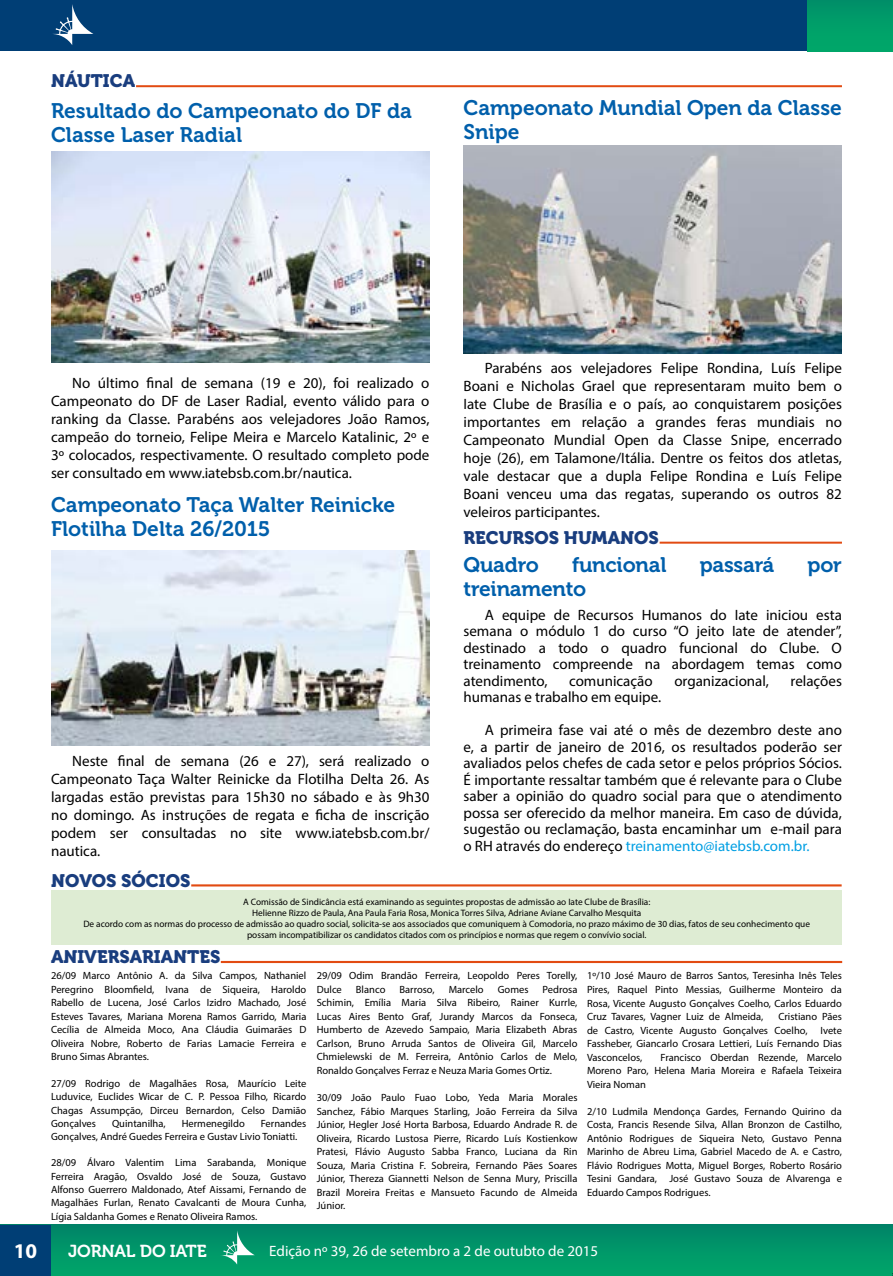
<style>
.page{position:relative;width:893px;height:1276px;background:#fff}
.page>*{position:absolute;margin:0;border:0;box-sizing:border-box;transform-origin:0 0}
.t1{font:21px/24px "Museo 700";color:#005fab}
.t2{font:700 21px "Myriad Pro";color:#fff}
.t3{font:18px "Museo 900";color:#193d7e}
.t4{font:17.25px "Museo 700";letter-spacing:-.01em;color:#fff}
.t5{font:15px/18px "Myriad Pro";color:#000;text-align:justify}
.t6{font:15px "Myriad Pro";color:#fff}
.t7{font:10.5px/13.5px "Myriad Pro";color:#000;text-align:justify}
.t8{font:9.3px/11.1px "Myriad Pro";color:#000;text-align:center}
.s1{color:#009fe3}
</style>
<div class="page">
<div style="left:0;top:1225px;width:893px;height:51px;background:linear-gradient(to bottom,#008567,#00a76a)"></div>
<svg style="left:220px;top:1230px;width:35px;height:34px"></svg>
<div style="left:0;top:0;width:893px;height:51px;background:#003e75"></div>
<div style="left:808px;top:0;width:85px;height:51px;background:linear-gradient(to bottom,#009068,#00aa69)"></div>
<div style="left:0;top:1225px;width:51px;height:51px;background:#003e75"></div>
<svg style="left:53px;top:4px;width:40px;height:41px"></svg>
<img style="left:51px;top:550px;width:379px;height:196px">
<hr style="left:136px;top:85px;width:706px;height:2px;background:#e24b12">
<img style="left:51px;top:152px;width:378px;height:210px">
<img style="left:463px;top:146px;width:379px;height:207px">
<hr style="left:221px;top:961px;width:621px;height:2px;background:#e24b12">
<div style="left:51px;top:890px;width:791px;height:54px;background:#deecd3"></div>
<hr style="left:191px;top:884px;width:651px;height:2px;background:#e24b12">
<hr style="left:660px;top:541px;width:182px;height:2px;background:#e24b12">
<h2 class="t3" style="left:51px;top:71px;width:86px">NÁUTICA</h2>
<h1 class="t1" style="left:51px;top:99px;width:362px">Resultado do Campeonato do DF da<br>Classe Laser Radial</h1>
<h1 class="t1" style="left:463px;top:96px;width:380px">Campeonato Mundial Open da Classe<br>Snipe</h1>
<p class="t5" style="left:51px;top:374px;width:380px;text-indent:21px">No último final de semana (19 e 20), foi realizado o Campeonato do DF de Laser Radial, evento válido para o ranking da Classe. Parabéns aos velejadores João Ramos, campeão do torneio, Felipe Meira e Marcelo Katalinic, 2º e 3º colocados, respectivamente. O resultado completo pode ser consultado em www.iatebsb.com.br/nautica.</p>
<h1 class="t1" style="left:51px;top:492px;width:346px">Campeonato Taça Walter Reinicke<br>Flotilha Delta 26/2015</h1>
<p class="t5" style="left:51px;top:751px;width:380px;text-indent:21px">Neste final de semana (26 e 27), será realizado o Campeonato Taça Walter Reinicke da Flotilha Delta 26. As largadas estão previstas para 15h30 no sábado e às 9h30 no domingo. As instruções de regata e ficha de inscrição podem ser consultadas no site www.iatebsb.com.br/ nautica.</p>
<p class="t5" style="left:463px;top:359px;width:380px;text-indent:21px">Parabéns aos velejadores Felipe Rondina, Luís Felipe Boani e Nicholas Grael que representaram muito bem o Iate Clube de Brasília e o país, ao conquistarem posições importantes em relação a grandes feras mundiais no Campeonato Mundial Open da Classe Snipe, encerrado hoje (26), em Talamone/Itália. Dentre os feitos dos atletas, vale destacar que a dupla Felipe Rondina e Luís Felipe Boani venceu uma das regatas, superando os outros 82 veleiros participantes.</p>
<h2 class="t3" style="left:463px;top:527px;width:197px">RECURSOS HUMANOS</h2>
<h1 class="t1" style="left:463px;top:553px;width:77px">Quadro</h1>
<h1 class="t1" style="left:572px;top:553px;width:96px">funcional</h1>
<h1 class="t1" style="left:700px;top:553px;width:76px">passará</h1>
<h1 class="t1" style="left:808px;top:553px;width:36px">por</h1>
<h1 class="t1" style="left:463px;top:577px;width:124px">treinamento</h1>
<h3 class="t5" style="left:463px;top:606px;width:380px;line-height:16.5px;text-indent:21px">A equipe de Recursos Humanos do Iate iniciou esta semana o módulo 1 do curso “O jeito Iate de atender”, destinado a todo o quadro funcional do Clube. O treinamento compreende na abordagem temas como atendimento,</h3>
<h3 class="t5" style="left:569px;top:671px;width:85px">comunicação</h3>
<h3 class="t5" style="left:674px;top:671px;width:96px">organizacional,</h3>
<h3 class="t5" style="left:791px;top:671px;width:53px">relações</h3>
<h3 class="t5" style="left:463px;top:688px;width:199px">humanas e trabalho em equipe.</h3>
<p class="t5" style="left:463px;top:722px;width:380px;line-height:16.5px;text-indent:21px">A primeira fase vai até o mês de dezembro deste ano e, a partir de janeiro de 2016, os resultados poderão ser avaliados pelos chefes de cada setor e pelos próprios Sócios.<br>É importante ressaltar também que é relevante para o Clube saber a opinião do quadro social para que o atendimento possa ser oferecido da melhor maneira. Em caso de dúvida, sugestão ou reclamação, basta encaminhar um e-mail para o RH através do endereço <span class="s1">treinamento@iatebsb.com.br.</span></p>
<h2 class="t3" style="left:51px;top:870px;width:141px">NOVOS SÓCIOS</h2>
<p class="t8" style="left:83px;top:896px;width:728px">A Comissão de Sindicância está examinando as seguintes propostas de admissão ao Iate Clube de Brasília:<br>Helienne Rizzo de Paula, Ana Paula Faria Rosa, Monica Torres Silva, Adriane Aviane Carvalho Mesquita<br>De acordo com as normas do processo de admissão ao quadro social, solicita-se aos associados que comuniquem à Comodoria, no prazo máximo de 30 dias, fatos de seu conhecimento que possam incompatibilizar os candidatos citados com os princípios e normas que regem o convívio social.</p>
<h2 class="t3" style="left:51px;top:946px;width:171px">ANIVERSARIANTES</h2>
<p class="t7" style="left:51px;top:969px;width:257px">26/09 Marco Antônio A. da Silva Campos, Nathaniel Peregrino Bloomfield, Ivana de Siqueira, Haroldo Rabello de Lucena, José Carlos Izidro Machado, José Esteves Tavares, Mariana Morena Ramos Garrido, Maria Cecília de Almeida Moco, Ana Cláudia Guimarães D Oliveira Nobre, Roberto de Farias Lamacie Ferreira e Bruno Simas Abrantes.</p>
<p class="t7" style="left:51px;top:1077px;width:257px">27/09 Rodrigo de Magalhães Rosa, Maurício Leite Luduvice, Euclides Wicar de C. P. Pessoa Filho, Ricardo Chagas Assumpção, Dirceu Bernardon, Celso Damião Gonçalves</p>
<p class="t7" style="left:51px;top:1116px;width:257px;text-indent:210px">Fernandes<br>Gonçalves, André Guedes Ferreira e Gustav Livio Toniatti.</p>
<p class="t7" style="left:51px;top:1156px;width:257px">28/09 Álvaro Valentim Lima Sarabanda, Monique Ferreira Aragão, Osvaldo José de Souza, Gustavo Alfonso Guerrero Maldonado, Atef Aissami, Fernando de Magalhães Furlan, Renato Cavalcanti de Moura Cunha, Lígia Saldanha Gomes e Renato Oliveira Ramos.</p>
<p class="t7" style="left:112px;top:1116px;width:55px">Quintanilha,</p>
<p class="t7" style="left:182px;top:1116px;width:65px">Hermenegildo</p>
<p class="t7" style="left:317px;top:969px;width:262px">29/09 Odim Brandão Ferreira, Leopoldo Peres Torelly,<br>Dulce</p>
<p class="t7" style="left:317px;top:982px;width:262px;text-indent:226px">Pedrosa Schimin, Emília Maria Silva Ribeiro, Rainer Kurrle, Lucas Aires Bento Graf, Jurandy Marcos da Fonseca, Humberto de Azevedo Sampaio, Maria Elizabeth Abras Carlson, Bruno Arruda Santos de Oliveira Gil, Marcelo Chmielewski de M. Ferreira, Antônio Carlos de Melo, Ronaldo Gonçalves Ferraz e Neuza Maria Gomes Ortiz.</p>
<p class="t7" style="left:317px;top:1090px;width:262px">30/09 João Paulo Fuao Lobo, Yeda Maria Morales Sanchez, Fábio Marques Starling, João Ferreira da Silva Júnior, Hegler José Horta Barbosa, Eduardo Andrade R. de Oliveira, Ricardo Lustosa Pierre, Ricardo Luís Kostienkow Pratesi, Flávio Augusto Sabba Franco, Luciana da Rin Souza, Maria Cristina F. Sobreira, Fernando Pães Soares Júnior, Thereza Giannetti Nelson de Senna Mury, Priscilla Brazil Moreira Freitas e Mansueto Facundo de Almeida Júnior.</p>
<p class="t7" style="left:356px;top:982px;width:31px">Blanco</p>
<p class="t7" style="left:399px;top:982px;width:37px">Barroso,</p>
<p class="t7" style="left:449px;top:982px;width:37px">Marcelo</p>
<p class="t7" style="left:498px;top:982px;width:32px">Gomes</p>
<p class="t7" style="left:587px;top:969px;width:256px">1º/10 José Mauro de Barros Santos, Teresinha Inês Teles Pires, Raquel Pinto Messias, Guilherme Monteiro da Rosa, Vicente Augusto Gonçalves Coelho, Carlos Eduardo Cruz Tavares, Vagner Luiz de Almeida,</p>
<p class="t7" style="left:587px;top:1009px;width:256px;text-indent:191px">Cristiano Pães de Castro, Vicente Augusto Gonçalves Coelho, Ivete Fassheber, Giancarlo Crosara Lettieri, Luís Fernando Dias Vasconcelos,</p>
<p class="t7" style="left:587px;top:1050px;width:256px;text-indent:73px">Francisco Oberdan Rezende, Marcelo Moreno Paro, Helena Maria Moreira e Rafaela Teixeira Vieira Noman</p>
<p class="t7" style="left:587px;top:1104px;width:256px">2/10 Ludmila Mendonça Gardes, Fernando Quirino da Costa, Francis Resende Silva, Allan Bronzon de Castilho, Antônio Rodrigues de Siqueira Neto, Gustavo Penna Marinho de Abreu Lima, Gabriel Macedo de A. e Castro, Flávio Rodrigues Motta, Miguel Borges, Roberto Rosário Tesini Gandara, José Gustavo Souza de Alvarenga e Eduardo Campos Rodrigues.</p>
<h1 class="t2" style="left:14px;top:1237px;width:25px">10</h1>
<h3 class="t4" style="left:68px;top:1241px;width:140px">JORNAL DO IATE</h3>
<h3 class="t6" style="left:269px;top:1241px;width:330px">Edição nº 39, 26 de setembro a 2 de outubto de 2015</h3>
</div>
